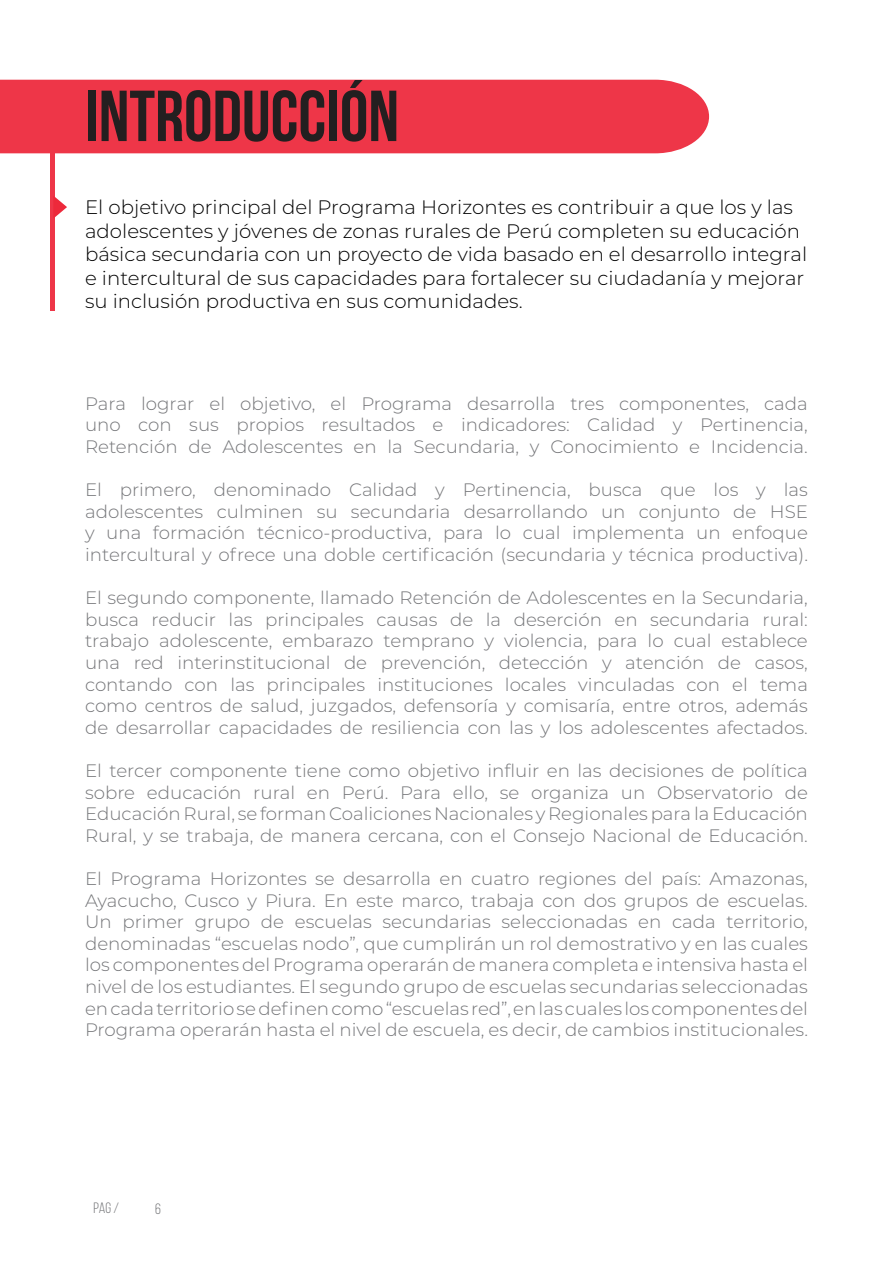
<style>
.page{position:relative;width:893px;height:1263px;background:#fff}
.page>*{position:absolute;margin:0;border:0;box-sizing:border-box;transform-origin:0 0}
.t1{font:700 72px "Bebas Neue";color:#231f20}
.t2{font:300 19.5px/23.4px "Montserrat";color:#000001}
.t3{font:300 18px/21.6px "Montserrat";color:#757679;text-align:justify}
.t4{font:15px "Bebas Neue";color:#757679}
</style>
<div class="page">
<div style="left:0;top:80px;width:709px;height:73px;background:#ee3648"></div>
<div style="left:50px;top:151px;width:5px;height:160px;background:#ee3648"></div>
<svg style="left:54px;top:197px;width:13px;height:20px"></svg>
<h1 class="t1" style="left:85px;top:77px;width:316px">INTRODUCCIÓN</h1>
<p class="t2" style="left:85px;top:195px;width:724px">El objetivo principal del Programa Horizontes es contribuir a que los y las adolescentes y jóvenes de zonas rurales de Perú completen su educación básica secundaria con un proyecto de vida basado en el desarrollo integral e intercultural de sus capacidades para fortalecer su ciudadanía y mejorar su inclusión productiva en sus comunidades.</p>
<p class="t3" style="left:85px;top:392px;width:724px">Para lograr el objetivo, el Programa desarrolla tres componentes, cada uno con sus propios resultados e indicadores: Calidad y Pertinencia, Retención de Adolescentes en la Secundaria, y Conocimiento e Incidencia.</p>
<p class="t3" style="left:85px;top:478px;width:724px">El primero, denominado Calidad y Pertinencia, busca que los y las adolescentes culminen su secundaria desarrollando un conjunto de HSE y una formación técnico-productiva, para lo cual implementa un enfoque intercultural y ofrece una doble certificación (secundaria y técnica productiva).</p>
<p class="t3" style="left:85px;top:586px;width:724px">El segundo componente, llamado Retención de Adolescentes en la Secundaria, busca reducir las principales causas de la deserción en secundaria rural: trabajo adolescente, embarazo temprano y violencia, para lo cual establece una red interinstitucional de prevención, detección y atención de casos, contando con las principales instituciones locales vinculadas con el tema como centros de salud, juzgados, defensoría y comisaría, entre otros, además de desarrollar capacidades de resiliencia con las y los adolescentes afectados.</p>
<p class="t3" style="left:85px;top:759px;width:724px">El tercer componente tiene como objetivo influir en las decisiones de política sobre educación rural en Perú. Para ello, se organiza un Observatorio de Educación Rural, se forman Coaliciones Nacionales y Regionales para la Educación Rural, y se trabaja, de manera cercana, con el Consejo Nacional de Educación.</p>
<p class="t3" style="left:85px;top:867px;width:724px">El Programa Horizontes se desarrolla en cuatro regiones del país: Amazonas, Ayacucho, Cusco y Piura. En este marco, trabaja con dos grupos de escuelas.<br>Un primer grupo de escuelas secundarias seleccionadas en cada territorio, denominadas “escuelas nodo”, que cumplirán un rol demostrativo y en las cuales los componentes del Programa operarán de manera completa e intensiva hasta el nivel de los estudiantes. El segundo grupo de escuelas secundarias seleccionadas en cada territorio se definen como “escuelas red”, en las cuales los componentes del Programa operarán hasta el nivel de escuela, es decir, de cambios institucionales.</p>
<p class="t4" style="left:94px;top:1200px;width:27px">Pag /</p>
<p class="t4" style="left:155px;top:1200px;width:7px">6</p>
</div>
